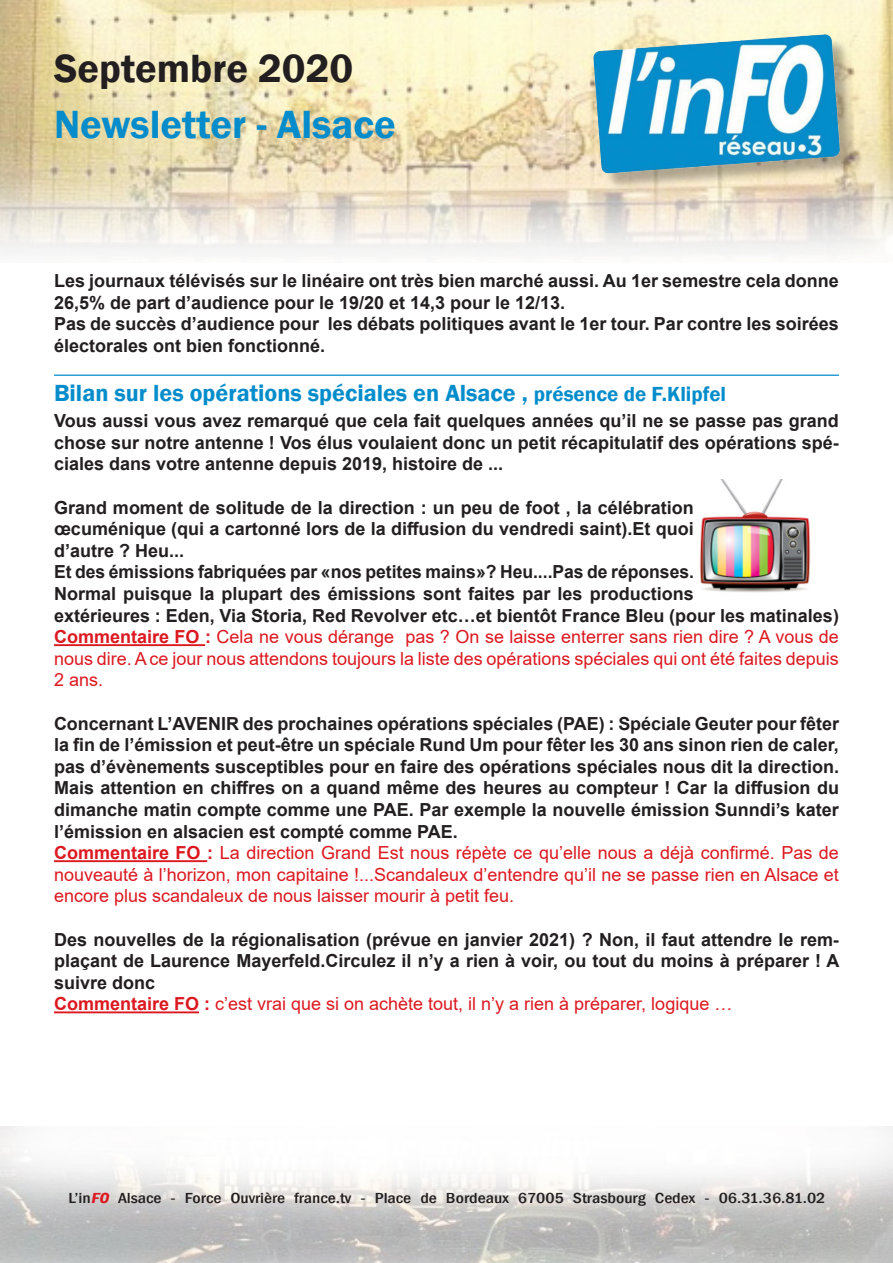
<style>
.page{position:relative;width:893px;height:1263px;background:#fff}
.page>*{position:absolute;margin:0;border:0;box-sizing:border-box;transform-origin:0 0}
.t1{font:600 40.5px "Franklin Gothic";color:#068ccb}
.t2{font:600 40.5px "Franklin Gothic";color:#231f20}
.TITRE{font:600 24px "Franklin Gothic";color:#058dcb}
.Texte_normal{font:700 18px/21.6px "Arial";color:#231f20;text-align:justify}
.Texte_normal-2{font:18px/21.6px "Arial";color:#dc1820;text-align:justify}
.t3{font:500 condensed 15px "Franklin Gothic";color:#231f20;scale:1.2 1}
.s1{font-size:21px}
.s2{font-weight:700}
.s3{font-weight:600;font-style:italic;color:#dc1820}
</style>
<div class="page">
<img style="left:1px;top:0;width:892px;height:255px">
<img style="left:1px;top:1126px;width:892px;height:137px">
<div style="left:596px;top:37px;width:262px;height:154px;background:#231f20;opacity:.33"></div>
<img style="left:590px;top:31px;width:261px;height:147px">
<hr style="left:54px;top:375px;width:785px;height:1px;background:#058dcb">
<hr style="left:54px;top:644px;width:151px;height:2px;background:#dc1820">
<hr style="left:54px;top:860px;width:153px;height:2px;background:#dc1820">
<hr style="left:54px;top:1011px;width:145px;height:2px;background:#dc1820">
<img style="left:699px;top:479px;width:112px;height:114px">
<h1 class="t2" style="left:54px;top:44px;width:301px">Septembre 2020</h1>
<h1 class="t1" style="left:54px;top:99px;width:343px">Newsletter - Alsace</h1>
<p class="Texte_normal" style="left:54px;top:270px;width:786px">Les journaux télévisés sur le linéaire ont très bien marché aussi. Au 1er semestre cela donne<br>26,5% de part d’audience pour le 19/20 et 14,3 pour le 12/13.</p>
<p class="Texte_normal" style="left:54px;top:313px;width:786px">Pas de succès d’audience pour les débats politiques avant le 1er tour. Par contre les soirées électorales ont bien fonctionné.</p>
<p class="TITRE" style="left:54px;top:379px;width:674px">Bilan sur les opérations spéciales en Alsace , <span class="s1">présence de F.Klipfel</span></p>
<p class="Texte_normal" style="left:54px;top:410px;width:786px">Vous aussi vous avez remarqué que cela fait quelques années qu’il ne se passe pas grand chose sur notre antenne ! Vos élus voulaient donc un petit récapitulatif des opérations spé&shy;ciales dans votre antenne depuis 2019, histoire de ...</p>
<p class="Texte_normal" style="left:54px;top:497px;width:641px">Grand moment de solitude de la direction : un peu de foot , la célébration œcuménique (qui a cartonné lors de la diffusion du vendredi saint).Et quoi d’autre ? Heu...</p>
<p class="Texte_normal" style="left:54px;top:561px;width:641px">Et des émissions fabriquées par «nos petites mains»? Heu....Pas de réponses.</p>
<p class="Texte_normal" style="left:54px;top:583px;width:786px">Normal puisque la plupart des émissions sont faites par les productions<br>extérieures : Eden, Via Storia, Red Revolver etc…et bientôt France Bleu (pour les matinales)</p>
<p class="Texte_normal-2" style="left:54px;top:626px;width:786px"><span class="s2">Commentaire FO :</span> Cela ne vous dérange pas ? On se laisse enterrer sans rien dire ? A vous de nous dire. A ce jour nous attendons toujours la liste des opérations spéciales qui ont été faites depuis 2 ans.</p>
<p class="Texte_normal" style="left:54px;top:713px;width:787px">Concernant L’AVENIR des prochaines opérations spéciales (PAE) : Spéciale Geuter pour fêter la fin de l’émission et peut-être un spéciale Rund Um pour fêter les 30 ans sinon rien de caler, pas d’évènements susceptibles pour en faire des opérations spéciales nous dit la direction.<br>Mais attention en chiffres on a quand même des heures au compteur ! Car la diffusion du dimanche matin compte comme une PAE. Par exemple la nouvelle émission Sunndi’s kater l’émission en alsacien est compté comme PAE.</p>
<p class="Texte_normal-2" style="left:54px;top:842px;width:786px"><span class="s2">Commentaire FO :</span> La direction Grand Est nous répète ce qu’elle nous a déjà confirmé. Pas de nouveauté à l’horizon, mon capitaine !...Scandaleux d’entendre qu’il ne se passe rien en Alsace et encore plus scandaleux de nous laisser mourir à petit feu.</p>
<p class="Texte_normal" style="left:54px;top:929px;width:787px">Des nouvelles de la régionalisation (prévue en janvier 2021) ? Non, il faut attendre le rem&shy;plaçant de Laurence Mayerfeld.Circulez il n’y a rien à voir, ou tout du moins à préparer ! A suivre donc</p>
<p class="Texte_normal-2" style="left:54px;top:993px;width:680px"><span class="s2">Commentaire FO :</span> c’est vrai que si on achète tout, il n’y a rien à préparer, logique …</p>
<p class="t3" style="left:69px;top:1188px;width:632px">L’in<span class="s3">FO</span> Alsace - Force Ouvrière france.tv - Place de Bordeaux 67005 Strasbourg Cedex - 06.31.36.81.02</p>
</div>
